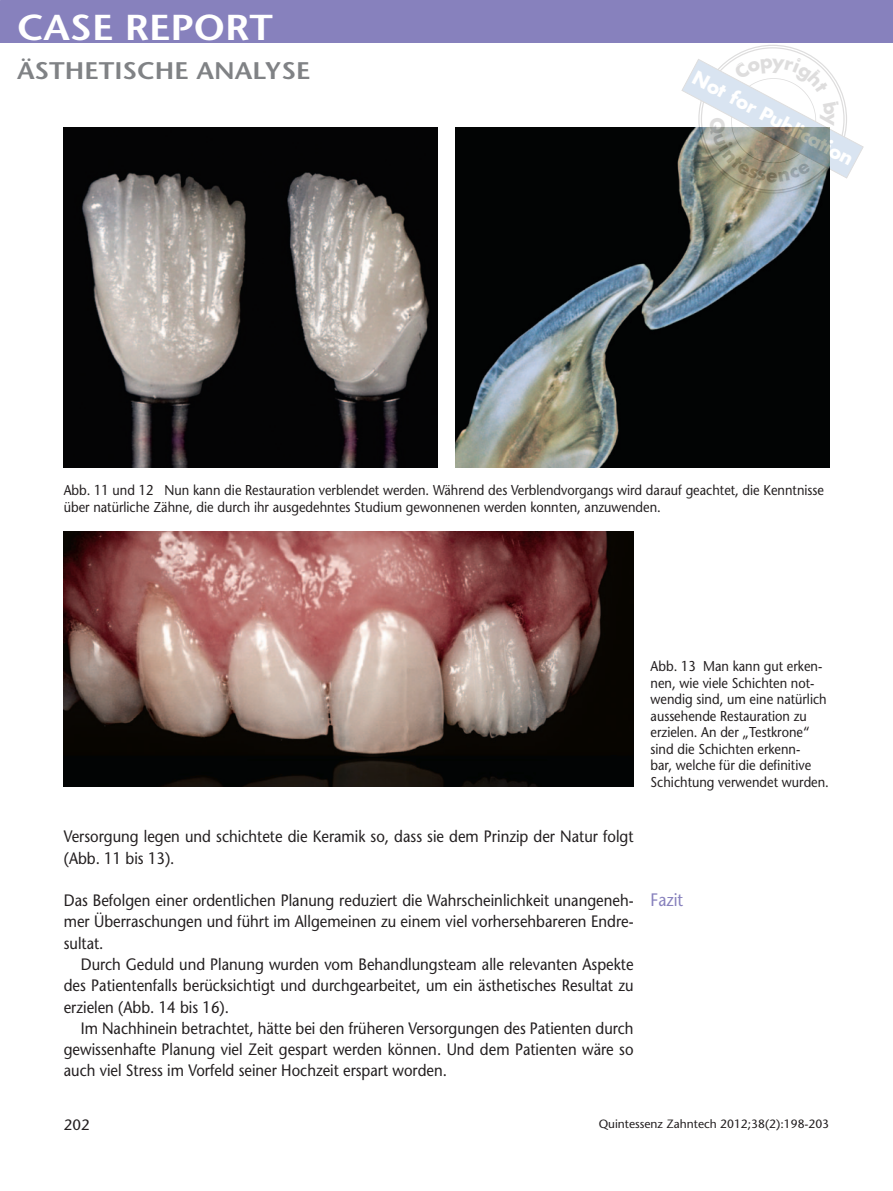
<style>
.page{position:relative;width:893px;height:1191px;background:#fff}
.page>*{position:absolute;margin:0;border:0;box-sizing:border-box;transform-origin:0 0}
.t1{font:600 36px "Stone Sans Std";color:#fff;scale:1.1 1}
.t2{font:600 24px "Stone Sans Std";color:#808285;scale:1.1 1}
.t3{font:700 21px "Futura T";color:#fff}
.t4{font:500 18px "Stone Sans Std";color:#8781bd;scale:.9 1}
.t5{font:500 16.5px/21.3px "Stone Sans Std";color:#231f20;text-align:justify;scale:.9 1}
.t6{font:500 15px "Stone Sans Std";color:#231f20}
.t7{font:500 14.25px/16.5px "Stone Sans Std";color:#231f20;scale:.9 1}
.t8{font:500 12px "Stone Sans Std";color:#231f20}
</style>
<div class="page">
<div style="left:0;top:0;width:893px;height:43px;background:#8781bd"></div>
<img style="left:64px;top:128px;width:374px;height:340px">
<img style="left:455px;top:128px;width:374px;height:340px">
<img style="left:64px;top:531px;width:570px;height:256px">
<svg style="left:681px;top:45px;width:183px;height:149px"></svg>
<h1 class="t1" style="left:17px;top:6px;width:234px">CASE REPORT</h1>
<h2 class="t2" style="left:17px;top:56px;width:268px">ÄSTHETISCHE ANALYSE</h2>
<p class="t3" style="left:700px;top:65px;width:181px;rotate:28deg">Not for Publication</p>
<p class="t7" style="left:64px;top:482px;width:846px">Abb. 11 und 12 Nun kann die Restauration verblendet werden. Während des Verblendvorgangs wird darauf geachtet, die Kenntnisse über natürliche Zähne, die durch ihr ausgedehntes Studium gewonnenen werden konnten, anzuwenden.</p>
<p class="t5" style="left:64px;top:826px;width:635px">Versorgung legen und schichtete die Keramik so, dass sie dem Prinzip der Natur folgt (Abb. 11 bis 13).</p>
<p class="t5" style="left:64px;top:889px;width:635px">Das Befolgen einer ordentlichen Planung reduziert die Wahrscheinlichkeit unangeneh&shy;mer Überraschungen und führt im Allgemeinen zu einem viel vorhersehbareren Endre&shy;sultat.</p>
<p class="t5" style="left:64px;top:953px;width:635px;text-indent:17px">Durch Geduld und Planung wurden vom Behandlungsteam alle relevanten Aspekte des Patientenfalls berücksichtigt und durchgearbeitet, um ein ästhetisches Resultat zu erzielen (Abb. 14 bis 16).</p>
<p class="t5" style="left:64px;top:1017px;width:635px;text-indent:17px">Im Nachhinein betrachtet, hätte bei den früheren Versorgungen des Patienten durch gewissenhafte Planung viel Zeit gespart werden können. Und dem Patienten wäre so auch viel Stress im Vorfeld seiner Hochzeit erspart worden.</p>
<p class="t7" style="left:651px;top:658px;width:200px">Abb. 13 Man kann gut erken&shy;nen, wie viele Schichten not&shy;wendig sind, um eine natürlich aussehende Restauration zu erzielen. An der „Testkrone“ sind die Schichten erkenn-<br>bar, welche für die definitive<br>Schichtung verwendet wurden.</p>
<p class="t4" style="left:651px;top:889px;width:38px">Fazit</p>
<p class="t6" style="left:64px;top:1115px;width:27px">202</p>
<p class="t8" style="left:599px;top:1116px;width:232px">Quintessenz Zahntech 2012;38(2):198-203</p>
</div>
